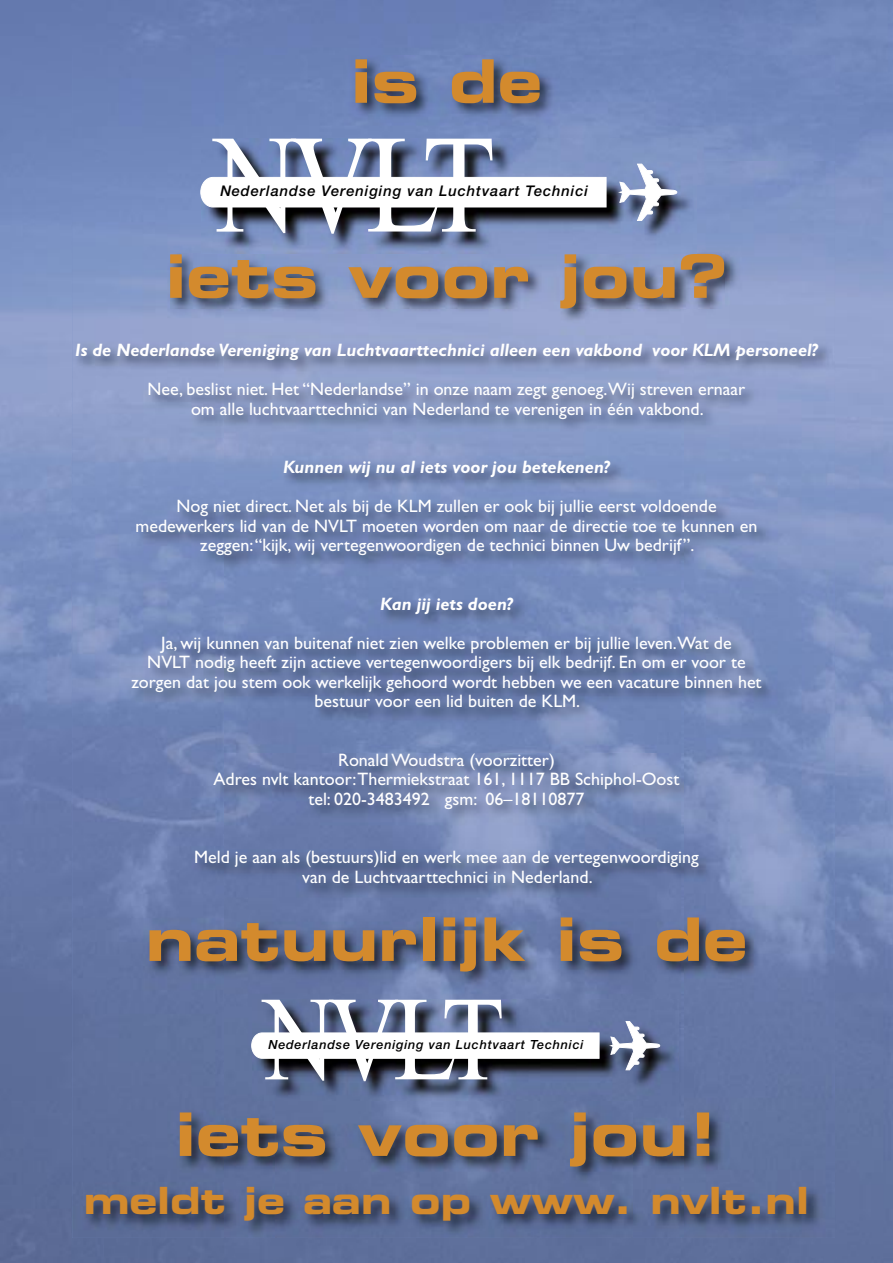
<style>
.page{position:relative;width:893px;height:1263px;background:#fff}
.page>*{position:absolute;margin:0;border:0;box-sizing:border-box;transform-origin:0 0}
.t1{font:60px "Eurostile Bold Extended Two";color:#d38a2d}
.t2{font:37.5px "Eurostile Bold Extended Two";color:#d38a2d}
.t3{font:18px/19.5px "Gill Sans";color:#fff;text-align:center}
.t4{font:italic 700 18px "Gill Sans";color:#fff}
.t5{font:italic 500 14.7px "Helvetica Neue";letter-spacing:.06em;color:#000}
.t6{font:italic 500 12.6px "Helvetica Neue";letter-spacing:.06em;color:#000}
</style>
<div class="page">
<img style="left:0;top:0;width:893px;height:105px">
<img style="left:0;top:105px;width:105px;height:1158px">
<img style="left:788px;top:105px;width:105px;height:1158px">
<div style="left:105px;top:1238px;width:683px;height:25px;background:#5d6e9a"></div>
<img style="left:72px;top:55px;width:152px;height:1183px">
<img style="left:224px;top:55px;width:611px;height:107px">
<img style="left:683px;top:162px;width:152px;height:1076px">
<img style="left:224px;top:253px;width:459px;height:769px">
<img style="left:224px;top:1022px;width:51px;height:216px">
<img style="left:632px;top:1022px;width:51px;height:216px">
<img style="left:275px;top:1100px;width:357px;height:138px">
<img style="left:170px;top:254px;width:554px;height:54px">
<img style="left:202px;top:139px;width:494px;height:114px">
<svg style="left:200px;top:139px;width:407px;height:95px"></svg>
<svg style="left:620px;top:164px;width:57px;height:57px"></svg>
<img style="left:253px;top:999px;width:426px;height:101px">
<svg style="left:251px;top:1000px;width:349px;height:81px"></svg>
<svg style="left:611px;top:1021px;width:49px;height:49px"></svg>
<h1 class="t1" style="left:351px;top:39px;width:193px">is de</h1>
<p class="t5" style="left:220px;top:182px;width:369px">Nederlandse Vereniging van Luchtvaart Technici</p>
<h1 class="t1" style="left:166px;top:234px;width:563px">iets voor jou?</h1>
<p class="t4" style="left:75px;top:340px;width:744px">Is de Nederlandse Vereniging van Luchtvaarttechnici alleen een vakbond voor KLM personeel?</p>
<p class="t3" style="left:148px;top:380px;width:599px">Nee, beslist niet. Het “Nederlandse” in onze naam zegt genoeg.Wij streven ernaar om alle luchtvaarttechnici van Nederland te verenigen in één vakbond.</p>
<p class="t4" style="left:283px;top:457px;width:328px">Kunnen wij nu al iets voor jou betekenen?</p>
<p class="t3" style="left:136px;top:497px;width:623px">Nog niet direct. Net als bij de KLM zullen er ook bij jullie eerst voldoende medewerkers lid van de NVLT moeten worden om naar de directie toe te kunnen en zeggen: “kijk, wij vertegenwoordigen de technici binnen Uw bedrijf”.</p>
<p class="t4" style="left:380px;top:593px;width:134px">Kan jij iets doen?</p>
<p class="t3" style="left:131px;top:633px;width:632px">Ja, wij kunnen van buitenaf niet zien welke problemen er bij jullie leven.Wat de<br>NVLT nodig heeft zijn actieve vertegenwoordigers bij elk bedrijf. En om er voor te zorgen dat jou stem ook werkelijk gehoord wordt hebben we een vacature binnen het bestuur voor een lid buiten de KLM.</p>
<p class="t3" style="left:213px;top:750px;width:467px">Ronald Woudstra (voorzitter)<br>Adres nvlt kantoor:Thermiekstraat 161, 1117 BB Schiphol-Oost tel: 020-3483492 gsm: 06–18110877</p>
<p class="t3" style="left:194px;top:848px;width:506px">Meld je aan als (bestuurs)lid en werk mee aan de vertegenwoordiging van de Luchtvaarttechnici in Nederland.</p>
<h1 class="t1" style="left:146px;top:897px;width:603px">natuurlijk is de</h1>
<p class="t6" style="left:268px;top:1037px;width:317px">Nederlandse Vereniging van Luchtvaart Technici</p>
<h1 class="t1" style="left:175px;top:1092px;width:544px">iets voor jou!</h1>
<h2 class="t2" style="left:84px;top:1174px;width:726px">meldt je aan op www. nvlt.nl</h2>
</div>
